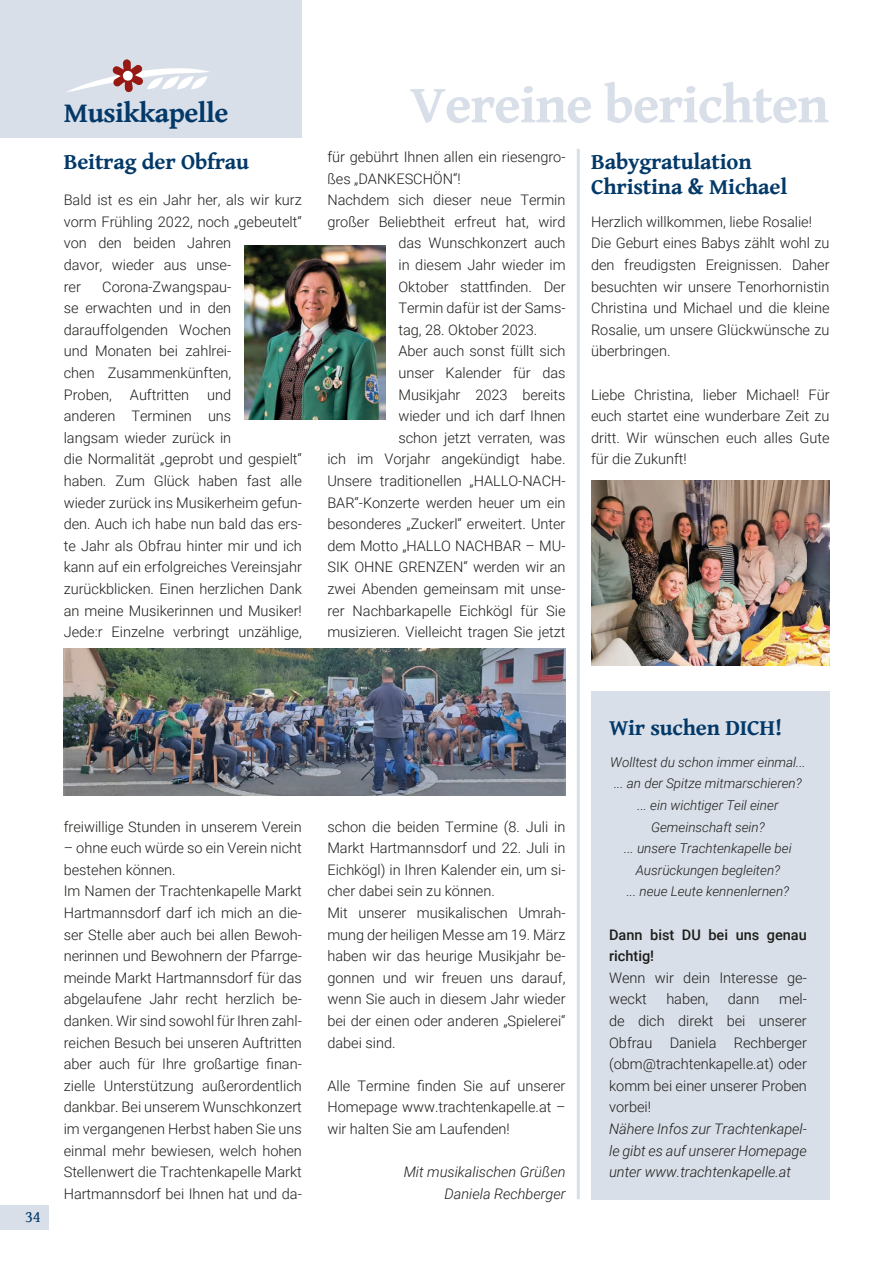
<style>
.page{position:relative;width:893px;height:1263px;background:#fff}
.page>*{position:absolute;margin:0;border:0;box-sizing:border-box;transform-origin:0 0}
.t1{font:700 54px "Gentium Book Basic";letter-spacing:-.02em;color:#d9dfe8}
.t2{font:700 28.5px "Gentium Book Basic";letter-spacing:-.02em;color:#033969}
.t3{font:700 22.5px/25.5px "Gentium Book Basic";letter-spacing:-.01em;color:#033969}
.t4{font:16.5px "Gentium Book Basic";color:#033969}
.t5{font:300 14.55px/21.6px "Roboto";color:#1d1d1b}
.t6{font:italic 300 14.55px/21.6px "Roboto";color:#1d1d1b;text-align:right}
.t7{font:500 14.55px/21.6px "Roboto";color:#1d1d1b}
.t8{font:italic 300 13.5px/21.6px "Roboto";color:#1d1d1b;text-align:center}
</style>
<div class="page">
<div style="left:0;top:1205px;width:48px;height:24px;background:#d9dfe8"></div>
<div style="left:591px;top:691px;width:238px;height:508px;background:#d9dfe8"></div>
<hr style="left:577px;top:149px;width:3px;height:1050px;background:#d9dfe8">
<img style="left:591px;top:480px;width:239px;height:186px">
<img style="left:64px;top:648px;width:502px;height:148px">
<img style="left:244px;top:246px;width:142px;height:173px">
<div style="left:0;top:0;width:302px;height:137px;background:#d9dfe8"></div>
<svg style="left:67px;top:59px;width:142px;height:34px"></svg>
<h2 class="t2" style="left:64px;top:91px;width:166px">Musikkapelle</h2>
<h3 class="t3" style="left:64px;top:148px;width:187px">Beitrag der Obfrau</h3>
<p class="t5" style="left:64px;top:189px;width:240px">Bald ist es ein Jahr her, als wir kurz vorm Frühling 2022, noch „gebeutelt“ von den beiden Jahren<br>davor, wieder aus unse-<br>rer</p>
<p class="t5" style="left:64px;top:275px;width:240px;text-indent:38px">Corona-Zwangspau-<br>se erwachten und in den darauffolgenden Wochen<br>und Monaten bei zahlrei-<br>chen Zusammenkünften,<br>Proben, Auftritten und<br>anderen Terminen uns<br>langsam wieder zurück in<br>die Normalität „geprobt und gespielt“ haben. Zum Glück haben fast alle wieder zurück ins Musikerheim gefun&shy;den. Auch ich habe nun bald das ers&shy;te Jahr als Obfrau hinter mir und ich kann auf ein erfolgreiches Vereinsjahr zurückblicken. Einen herzlichen Dank an meine Musikerinnen und Musiker!<br>Jede:r Einzelne verbringt unzählige,</p>
<h1 class="t1" style="left:410px;top:64px;width:421px">Vereine berichten</h1>
<h3 class="t3" style="left:591px;top:148px;width:198px">Babygratulation<br>Christina &amp; Michael</h3>
<p class="t5" style="left:591px;top:210px;width:240px">Herzlich willkommen, liebe Rosalie!<br>Die Geburt eines Babys zählt wohl zu den freudigsten Ereignissen. Daher besuchten wir unsere Tenorhornistin Christina und Michael und die kleine Rosalie, um unsere Glückwünsche zu überbringen.</p>
<p class="t5" style="left:591px;top:383px;width:240px;text-align:justify">Liebe Christina, lieber Michael! Für euch startet eine wunderbare Zeit zu dritt. Wir wünschen euch alles Gute für die Zukunft!</p>
<p class="t5" style="left:327px;top:145px;width:240px">für gebührt Ihnen allen ein riesengro-</p>
<p class="t5" style="left:327px;top:167px;width:135px">ßes „DANKESCHÖN“!</p>
<p class="t5" style="left:327px;top:189px;width:240px">Nachdem sich dieser neue Termin</p>
<p class="t5" style="left:327px;top:210px;width:240px">großer Beliebtheit erfreut hat, wird</p>
<p class="t5" style="left:398px;top:232px;width:169px">das Wunschkonzert auch</p>
<p class="t5" style="left:398px;top:253px;width:169px">in diesem Jahr wieder im</p>
<p class="t5" style="left:398px;top:275px;width:169px">Oktober stattfinden. Der</p>
<p class="t5" style="left:398px;top:297px;width:169px">Termin dafür ist der Sams-</p>
<p class="t5" style="left:398px;top:318px;width:140px">tag, 28. Oktober 2023.</p>
<p class="t5" style="left:398px;top:340px;width:169px">Aber auch sonst füllt sich</p>
<p class="t5" style="left:398px;top:361px;width:169px">unser Kalender für das</p>
<p class="t5" style="left:398px;top:383px;width:169px">Musikjahr 2023 bereits</p>
<p class="t5" style="left:398px;top:405px;width:169px">wieder und ich darf Ihnen</p>
<p class="t5" style="left:398px;top:426px;width:169px">schon jetzt verraten, was</p>
<p class="t5" style="left:327px;top:448px;width:240px">ich im Vorjahr angekündigt habe.</p>
<p class="t5" style="left:327px;top:469px;width:240px">Unsere traditionellen „HALLO-NACH-</p>
<p class="t5" style="left:327px;top:491px;width:240px">BAR“-Konzerte werden heuer um ein</p>
<p class="t5" style="left:327px;top:513px;width:240px">besonderes „Zuckerl“ erweitert. Unter</p>
<p class="t5" style="left:327px;top:534px;width:240px">dem Motto „HALLO NACHBAR – MU-</p>
<p class="t5" style="left:327px;top:556px;width:240px">SIK OHNE GRENZEN“ werden wir an</p>
<p class="t5" style="left:327px;top:577px;width:240px">zwei Abenden gemeinsam mit unse-</p>
<p class="t5" style="left:327px;top:599px;width:240px">rer Nachbarkapelle Eichkögl für Sie</p>
<p class="t5" style="left:327px;top:621px;width:240px">musizieren. Vielleicht tragen Sie jetzt</p>
<p class="t4" style="left:25px;top:1205px;width:17px">34</p>
<p class="t5" style="left:64px;top:815px;width:240px">freiwillige Stunden in unserem Verein</p>
<p class="t5" style="left:64px;top:837px;width:240px">– ohne euch würde so ein Verein nicht bestehen können.<br>Im Namen der Trachtenkapelle Markt Hartmannsdorf darf ich mich an die&shy;ser Stelle aber auch bei allen Bewoh&shy;nerinnen und Bewohnern der Pfarrge&shy;meinde Markt Hartmannsdorf für das abgelaufene Jahr recht herzlich be&shy;danken. Wir sind sowohl für Ihren zahl&shy;reichen Besuch bei unseren Auftritten aber auch für Ihre großartige finan&shy;zielle Unterstützung außerordentlich dankbar. Bei unserem Wunschkonzert im vergangenen Herbst haben Sie uns einmal mehr bewiesen, welch hohen Stellenwert die Trachtenkapelle Markt Hartmannsdorf bei Ihnen hat und da-</p>
<p class="t5" style="left:327px;top:815px;width:240px">schon die beiden Termine (8. Juli in<br>Markt Hartmannsdorf und 22. Juli in<br>Eichkögl) in Ihren Kalender ein, um si&shy;cher dabei sein zu können.<br>Mit unserer musikalischen Umrah&shy;mung der heiligen Messe am 19. März haben wir das heurige Musikjahr be&shy;gonnen und wir freuen uns darauf, wenn Sie auch in diesem Jahr wieder bei der einen oder anderen „Spielerei“ dabei sind.</p>
<p class="t5" style="left:327px;top:1074px;width:240px;text-align:justify">Alle Termine finden Sie auf unserer Homepage www.trachtenkapelle.at – wir halten Sie am Laufenden!</p>
<p class="t6" style="left:404px;top:1161px;width:163px">Mit musikalischen Grüßen<br>Daniela Rechberger</p>
<h3 class="t3" style="left:609px;top:714px;width:175px">Wir suchen DICH!</h3>
<p class="t8" style="left:610px;top:751px;width:197px">Wolltest du schon immer einmal... ... an der Spitze mitmarschieren? ... ein wichtiger Teil einer<br>Gemeinschaft sein?<br>... unsere Trachtenkapelle bei<br>Ausrückungen begleiten?<br>... neue Leute kennenlernen?</p>
<p class="t7" style="left:609px;top:923px;width:199px">Dann bist DU bei uns genau richtig!</p>
<p class="t5" style="left:609px;top:966px;width:199px">Wenn wir dein Interesse ge&shy;weckt</p>
<p class="t5" style="left:609px;top:988px;width:199px;text-align:justify;text-indent:170px">mel&shy;de dich direkt bei unserer Obfrau Daniela Rechberger (obm@trachtenkapelle.at) oder komm bei einer unserer Proben vorbei!</p>
<p class="t6" style="left:609px;top:1117px;width:199px;text-align:justify">Nähere Infos zur Trachtenkapel&shy;le gibt es auf unserer Homepage unter www.trachtenkapelle.at</p>
<p class="t5" style="left:666px;top:988px;width:43px">haben,</p>
<p class="t5" style="left:728px;top:988px;width:33px">dann</p>
</div>
